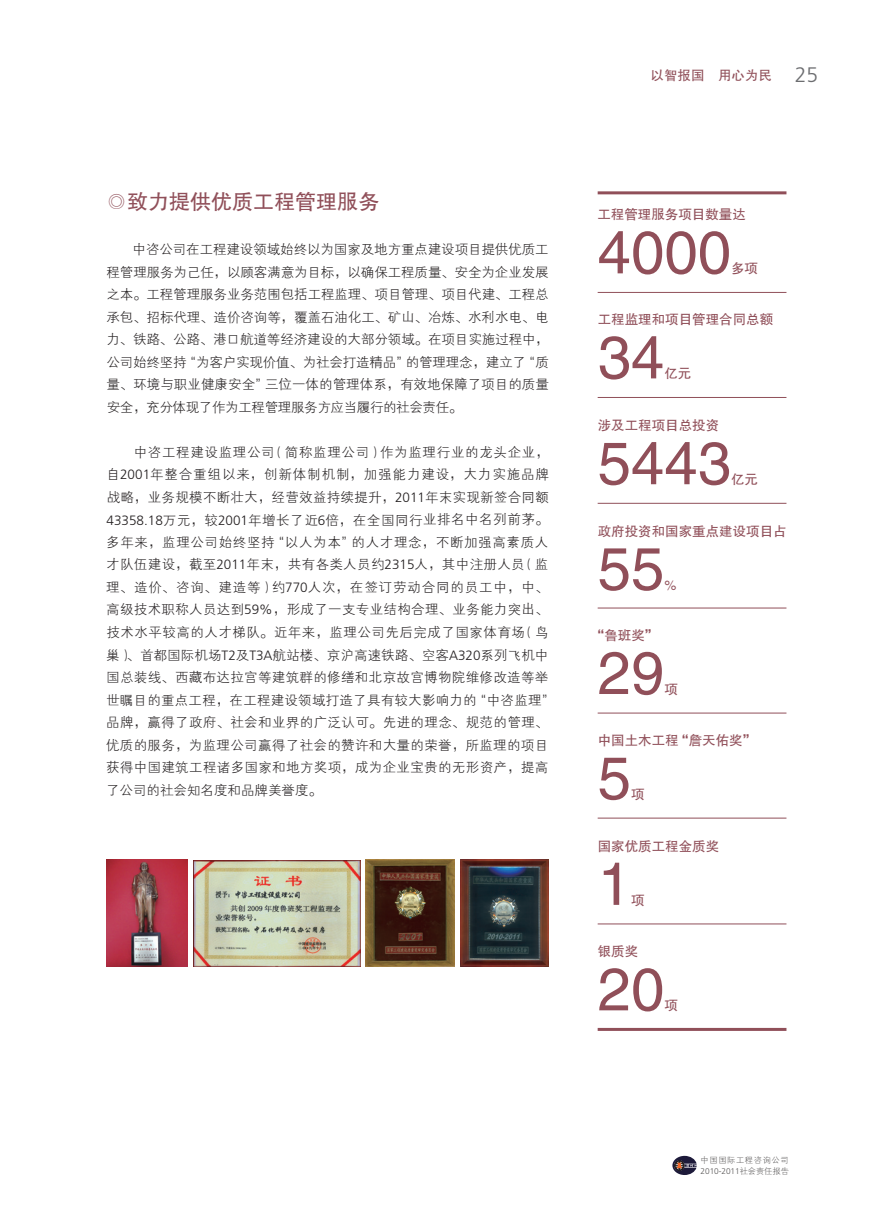
<style>
.page{position:relative;width:893px;height:1212px;background:#fff}
.page>*{position:absolute;margin:0;border:0;box-sizing:border-box;transform-origin:0 0}
.t1{font:60px "Helvetica LT Std";color:#904f59}
.t2{font:21px "FZHTK GBK1 0";color:#904f59}
.t3{font:13.5px/22.5px "FZXH1 K GBK1 0";letter-spacing:.025em;color:#231f20;text-align:justify}
.t4{font:13.5px "FZHTK GBK1 0";color:#904f59}
.t5{font:13.5px "Helvetica LT Std";color:#904f59}
.t6{font:300 8.25px "Frutiger LT Std";letter-spacing:-.005em;color:#595757}
.t7{font:8.25px "FZXH1 K GBK1 0";letter-spacing:.075em;color:#595757}
.s1{font-family:"Frutiger LT Std";font-weight:300}
.s2{font-family:"Frutiger LT Std";font-weight:300;font-size:21px;color:#6c6d70}
.s3{font-family:"FZXH1 K GBK1 0";font-weight:400}
</style>
<div class="page">
<svg style="left:672px;top:1156px;width:25px;height:19px"></svg>
<hr style="left:598px;top:191px;width:188px;height:3px;background:#904f59">
<hr style="left:598px;top:292px;width:188px;height:1px;background:#904f59">
<hr style="left:598px;top:397px;width:188px;height:1px;background:#904f59">
<hr style="left:598px;top:503px;width:188px;height:1px;background:#904f59">
<hr style="left:598px;top:713px;width:188px;height:1px;background:#904f59">
<hr style="left:598px;top:608px;width:188px;height:1px;background:#904f59">
<hr style="left:598px;top:818px;width:188px;height:1px;background:#904f59">
<hr style="left:598px;top:923px;width:188px;height:1px;background:#904f59">
<hr style="left:598px;top:1028px;width:188px;height:3px;background:#904f59">
<img style="left:193px;top:860px;width:167px;height:107px">
<img style="left:460px;top:860px;width:89px;height:107px">
<img style="left:106px;top:860px;width:82px;height:107px">
<img style="left:365px;top:860px;width:90px;height:107px">
<h2 class="t2" style="left:106px;top:191px;width:274px">◎致力提供优质工程管理服务</h2>
<p class="t3" style="left:106px;top:239px;width:444px;text-indent:26px">中咨公司在工程建设领域始终以为国家及地方重点建设项目提供优质工程管理服务为己任，以顾客满意为目标，以确保工程质量、安全为企业发展之本。工程管理服务业务范围包括工程监理、项目管理、项目代建、工程总承包、招标代理、造价咨询等，覆盖石油化工、矿山、冶炼、水利水电、电力、铁路、公路、港口航道等经济建设的大部分领域。在项目实施过程中，公司始终坚持“为客户实现价值、为社会打造精品”的管理理念，建立了“质量、环境与职业健康安全”三位一体的管理体系，有效地保障了项目的质量安全，充分体现了作为工程管理服务方应当履行的社会责任。</p>
<p class="t3" style="left:106px;top:441px;width:451px;text-align:left;text-indent:28px">中咨工程建设监理公司（简称监理公司）作为监理行业的龙头企业，自<span class="s1">2001</span>年整合重组以来，创新体制机制，加强能力建设，大力实施品牌战略，业务规模不断壮大，经营效益持续提升，<span class="s1">2011</span>年末实现新签合同额<span class="s1">43358.18</span>万元，较<span class="s1">2001</span>年增长了近<span class="s1">6</span>倍，在全国同行业排名中名列前茅。多年来，监理公司始终坚持“以人为本”的人才理念，不断加强高素质人才队伍建设，截至<span class="s1">2011</span>年末，共有各类人员约<span class="s1">2315</span>人，其中注册人员（监理、造价、咨询、建造等）约<span class="s1">770</span>人次，在签订劳动合同的员工中，中、高级技术职称人员达到<span class="s1">59%</span>，形成了一支专业结构合理、业务能力突出、技术水平较高的人才梯队。近年来，监理公司先后完成了国家体育场（鸟巢）、首都国际机场<span class="s1">T2</span>及<span class="s1">T3A</span>航站楼、京沪高速铁路、空客<span class="s1">A320</span>系列飞机中国总装线、西藏布达拉宫等建筑群的修缮和北京故宫博物院维修改造等举世瞩目的重点工程，在工程建设领域打造了具有较大影响力的“中咨监理”品牌，赢得了政府、社会和业界的广泛认可。先进的理念、规范的管理、优质的服务，为监理公司赢得了社会的赞许和大量的荣誉，所监理的项目获得中国建筑工程诸多国家和地方奖项，成为企业宝贵的无形资产，提高了公司的社会知名度和品牌美誉度。</p>
<p class="t4" style="left:651px;top:68px;width:169px">以智报国 用心为民 <span class="s2">25</span></p>
<p class="t4" style="left:597px;top:207px;width:150px">工程管理服务项目数量达</p>
<h1 class="t1" style="left:598px;top:217px;width:135px">4000</h1>
<p class="t4" style="left:731px;top:261px;width:28px">多项</p>
<p class="t4" style="left:598px;top:312px;width:177px">工程监理和项目管理合同总额</p>
<h1 class="t1" style="left:598px;top:322px;width:68px">34</h1>
<p class="t4" style="left:664px;top:366px;width:28px">亿元</p>
<p class="t4" style="left:598px;top:418px;width:123px">涉及工程项目总投资</p>
<h1 class="t1" style="left:598px;top:428px;width:135px">5443</h1>
<p class="t4" style="left:731px;top:472px;width:28px">亿元</p>
<p class="t4" style="left:598px;top:523px;width:190px">政府投资和国家重点建设项目占</p>
<h1 class="t1" style="left:598px;top:534px;width:68px">55</h1>
<p class="t5" style="left:664px;top:577px;width:14px">%</p>
<p class="t4" style="left:591px;top:628px;width:69px">“鲁班奖”</p>
<h1 class="t1" style="left:598px;top:638px;width:68px">29</h1>
<p class="t4" style="left:664px;top:682px;width:15px">项</p>
<p class="t4" style="left:598px;top:733px;width:160px">中国土木工程“詹天佑奖”</p>
<h1 class="t1" style="left:598px;top:743px;width:35px">5</h1>
<p class="t4" style="left:631px;top:787px;width:15px">项</p>
<p class="t4" style="left:598px;top:839px;width:123px">国家优质工程金质奖</p>
<h1 class="t1" style="left:598px;top:849px;width:35px">1</h1>
<p class="t4" style="left:631px;top:893px;width:15px">项</p>
<p class="t4" style="left:598px;top:944px;width:42px">银质奖</p>
<h1 class="t1" style="left:598px;top:954px;width:68px">20</h1>
<p class="t4" style="left:664px;top:998px;width:15px">项</p>
<p class="t7" style="left:701px;top:1156px;width:90px">中国国际工程咨询公司</p>
<p class="t6" style="left:701px;top:1166px;width:90px">2010-2011<span class="s3">社会责任报告</span></p>
</div>
